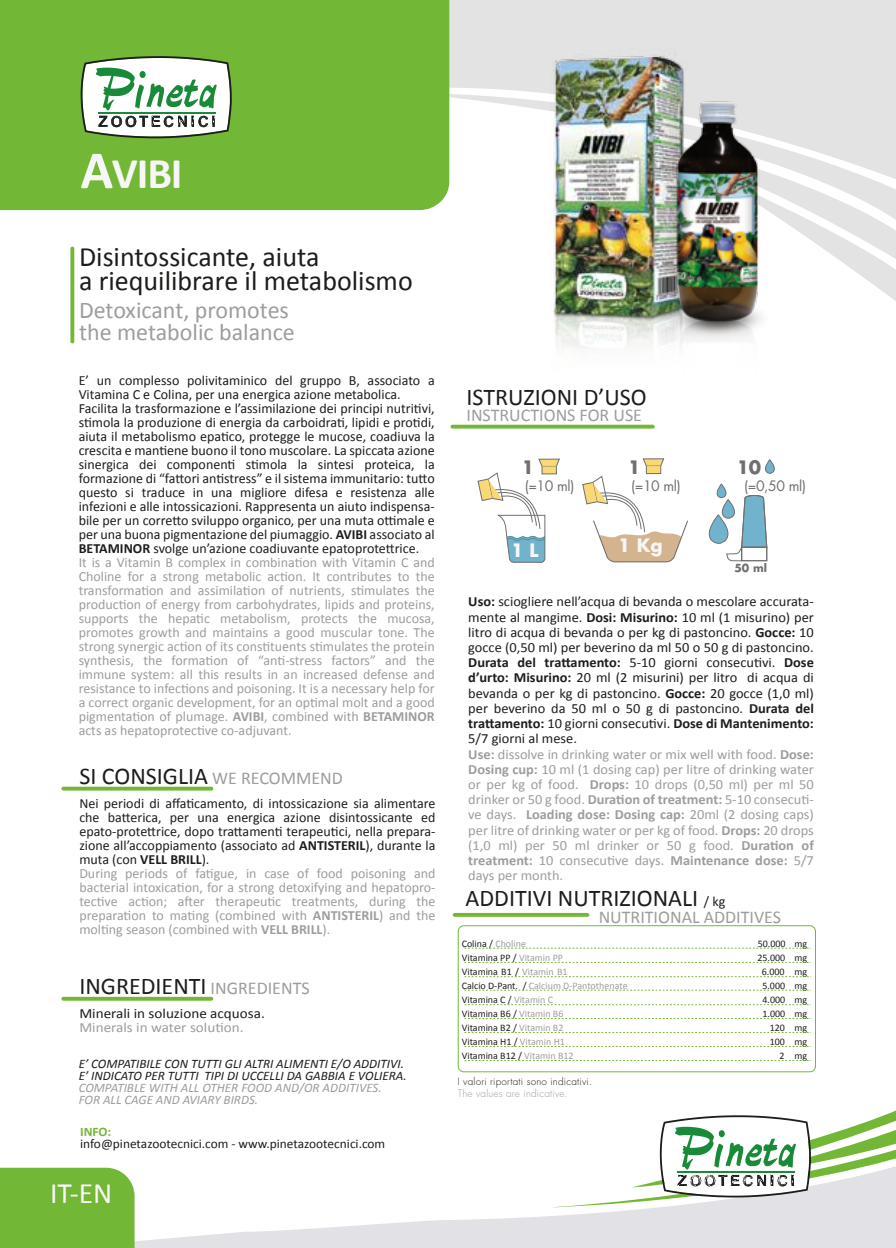
<style>
.page{position:relative;width:896px;height:1248px;background:#fff}
.page>*{position:absolute;margin:0;border:0;box-sizing:border-box;transform-origin:0 0}
.t1{font:700 44px "Calibri";color:#f6f6f6}
.t2{font:29.6px "Calibri";color:#f6f6f6}
.t3{font:28px/24px "Calibri";color:#1d1d1b}
.t4{font:24px "Calibri";color:#1d1d1b}
.t5{font:24px/22px "Calibri";color:#9d9d9c}
.t6{font:18px "Calibri";color:#9d9d9c}
.t7{font:700 18px "Futura";color:#f6f6f6}
.t8{font:700 18px "Futura";color:#706f6f}
.t9{font:14px/14px "Calibri";color:#1d1d1b}
.t10{font:14px/14px "Calibri";color:#9d9d9c}
.t11{font:14px "Calibri";color:#1d1d1b;scale:1.08 1}
.t12{font:14px "Calibri";color:#9d9d9c;scale:1.08 1}
.t13{font:14px "Futura";letter-spacing:-.025em;color:#706f6f}
.t14{font:italic 13px/12px "Calibri";color:#1d1d1b}
.t15{font:italic 13px/12px "Calibri";color:#9d9d9c}
.t16{font:13px "Calibri";color:#1d1d1b}
.t17{font:700 13px "Calibri";color:#73b736}
.t18{font:700 10.8px "Futura";color:#706f6f}
.t19{font:10px "Calibri";color:#1d1d1b}
.t20{font:10px "Calibri";color:#9d9d9c}
.t21{font:300 10px "Futura";letter-spacing:.02em;color:#1d1d1b}
.t22{font:300 10px "Futura";letter-spacing:.02em;color:#9d9d9c}
.s1{font-size:54px}
.s2{font-weight:700}
.s3{color:#9d9d9c}
.s4{font-weight:700;color:#9d9d9c}
.s5{font-size:18px;color:#9d9d9c}
.s6{color:#1d1d1b}
.s7{font-weight:700;color:#1d1d1b}
.s8{font-size:14px}
</style>
<div class="page">
<div style="left:449px;top:0;width:447px;height:87px;background:#e3e3e3"></div>
<svg style="left:135px;top:1207px;width:761px;height:40px;fill:#e2e2e6"></svg>
<svg style="left:343px;top:87px;width:553px;height:124px"></svg>
<svg style="left:774px;top:122px;width:122px;height:42px;background:#e5e5e5"></svg>
<svg style="left:774px;top:164px;width:122px;height:137px"></svg>
<div style="left:0;top:1167px;width:135px;height:80px;background:#73b736"></div>
<div style="left:0;top:0;width:449px;height:210px;background:#73b736"></div>
<svg style="left:557px;top:1110px;width:339px;height:97px"></svg>
<svg style="left:81px;top:56px;width:151px;height:82px"></svg>
<svg style="left:63px;top:996px;width:148px;height:4px"></svg>
<svg style="left:63px;top:786px;width:148px;height:4px"></svg>
<svg style="left:708px;top:483px;width:59px;height:78px"></svg>
<svg style="left:765px;top:459px;width:9px;height:14px"></svg>
<svg style="left:582px;top:476px;width:106px;height:87px"></svg>
<svg style="left:642px;top:458px;width:22px;height:9px"></svg>
<div style="left:646px;top:466px;width:15px;height:8px;background:#f8d976;border:1px solid #706f6f"></div>
<svg style="left:477px;top:458px;width:83px;height:105px"></svg>
<div style="left:542px;top:466px;width:15px;height:8px;background:#f8d976;border:1px solid #706f6f"></div>
<svg style="left:452px;top:424px;width:201px;height:4px"></svg>
<svg style="left:70px;top:248px;width:4px;height:93px"></svg>
<svg style="left:464px;top:947px;width:347px;height:1px"></svg>
<svg style="left:465px;top:961px;width:344px;height:1px"></svg>
<svg style="left:464px;top:976px;width:347px;height:1px"></svg>
<svg style="left:464px;top:989px;width:347px;height:1px"></svg>
<svg style="left:464px;top:1004px;width:347px;height:1px"></svg>
<div style="left:458px;top:925px;width:358px;height:147px;border:1px solid #73b736;border-radius:6px"></div>
<svg style="left:455px;top:912px;width:132px;height:4px"></svg>
<img style="left:492px;top:25px;width:250px;height:325px">
<img style="left:658px;top:84px;width:116px;height:266px">
<h1 class="t1" style="left:80px;top:145px;width:104px"><span class="s1">A</span>VIBI</h1>
<h3 class="t3" style="left:79px;top:245px;width:335px">Disintossicante, aiuta<br>a riequilibrare il metabolismo</h3>
<h3 class="t5" style="left:79px;top:299px;width:217px">Detoxicant, promotes the metabolic balance</h3>
<p class="t9" style="left:79px;top:373px;width:358px">E’ un complesso polivitaminico del gruppo B, associato a Vitamina C e Colina, per una energica azione metabolica.<br>Facilita la trasformazione e l’assimilazione dei principi nutritivi, stimola la produzione di energia da carboidrati, lipidi e protidi, aiuta il metabolismo epatico, protegge le mucose, coadiuva la crescita e mantiene buono il tono muscolare. La spiccata azione sinergica dei componenti stimola la sintesi proteica, la formazione di “fattori antistress” e il sistema immunitario: tutto questo si traduce in una migliore difesa e resistenza alle infezioni e alle intossicazioni. Rappresenta un aiuto indispensa&shy;bile per un corretto sviluppo organico, per una muta ottimale e per una buona pigmentazione del piumaggio. <span class="s2">AVIBI</span> associato al <span class="s2">BETAMINOR</span> svolge un’azione coadiuvante epatoprotettrice.<br><span class="s3">It is a Vitamin B complex in combination with Vitamin C and Choline for a strong metabolic action. It contributes to the transformation and assimilation of nutrients, stimulates the production of energy from carbohydrates, lipids and proteins, supports the hepatic metabolism, protects the mucosa, promotes growth and maintains a good muscular tone. The strong synergic action of its constituents stimulates the protein synthesis, the formation of “anti-stress factors” and the immune system: all this results in an increased defense and resistance to infections and poisoning. It is a necessary help for a correct organic development, for an optimal molt and a good pigmentation of plumage.</span> <span class="s4">AVIBI</span><span class="s3">, combined with</span> <span class="s4">BETAMINOR </span><span class="s3">acts as hepatoprotective co-adjuvant.</span></p>
<h3 class="t4" style="left:79px;top:760px;width:265px">SI CONSIGLIA <span class="s5">WE RECOMMEND</span></h3>
<p class="t10" style="left:79px;top:796px;width:358px"><span class="s6">Nei periodi di affaticamento, di intossicazione sia alimentare che batterica, per una energica azione disintossicante ed epato-protettrice, dopo trattamenti terapeutici, nella prepara&shy;zione all’accoppiamento (associato ad</span> <span class="s7">ANTISTERIL</span><span class="s6">), durante la muta (con</span> <span class="s7">VELL BRILL</span><span class="s6">).<br></span>During periods of fatigue, in case of food poisoning and bacterial intoxication, for a strong detoxifying and hepatopro&shy;tective action; after therapeutic treatments, during the preparation to mating (combined with <span class="s2">ANTISTERIL</span>) and the molting season (combined with <span class="s2">VELL BRILL</span>).</p>
<h3 class="t4" style="left:79px;top:970px;width:232px">INGREDIENTI <span class="s5">INGREDIENTS</span></h3>
<p class="t11" style="left:79px;top:1004px;width:173px">Minerali in soluzione acquosa.</p>
<p class="t12" style="left:79px;top:1018px;width:153px">Minerals in water solution.</p>
<p class="t14" style="left:79px;top:1057px;width:329px">E’ COMPATIBILE CON TUTTI GLI ALTRI ALIMENTI E/O ADDITIVI.<br>E’ INDICATO PER TUTTI TIPI DI UCCELLI DA GABBIA E VOLIERA.</p>
<p class="t15" style="left:79px;top:1081px;width:305px">COMPATIBLE WITH ALL OTHER FOOD AND/OR ADDITIVES.<br>FOR ALL CAGE AND AVIARY BIRDS.</p>
<p class="t17" style="left:80px;top:1122px;width:33px">INFO:</p>
<p class="t16" style="left:80px;top:1134px;width:307px">info@pinetazootecnici.com - www.pinetazootecnici.com</p>
<h2 class="t2" style="left:50px;top:1174px;width:64px">IT-EN</h2>
<h3 class="t4" style="left:466px;top:382px;width:182px">ISTRUZIONI D’USO</h3>
<p class="t6" style="left:466px;top:403px;width:177px">INSTRUCTIONS FOR USE</p>
<p class="t8" style="left:522px;top:455px;width:14px">1</p>
<p class="t13" style="left:525px;top:477px;width:51px">(=10 ml)</p>
<p class="t7" style="left:511px;top:538px;width:29px">1 L</p>
<p class="t8" style="left:628px;top:455px;width:14px">1</p>
<p class="t13" style="left:631px;top:476px;width:51px">(=10 ml)</p>
<p class="t7" style="left:618px;top:533px;width:46px">1 Kg</p>
<p class="t8" style="left:737px;top:455px;width:26px">10</p>
<p class="t13" style="left:744px;top:476px;width:63px">(=0,50 ml)</p>
<p class="t18" style="left:734px;top:561px;width:34px">50 ml</p>
<p class="t9" style="left:468px;top:594px;width:347px;line-height:15.2px"><span class="s2">Uso:</span> sciogliere nell’acqua di bevanda o mescolare accurata&shy;mente al mangime. <span class="s2">Dosi: Misurino:</span> 10 ml (1 misurino) per litro di acqua di bevanda o per kg di pastoncino. <span class="s2">Gocce:</span> 10 gocce (0,50 ml) per beverino da ml 50 o 50 g di pastoncino.<br><span class="s2">Durata del trattamento:</span> 5-10 giorni consecutivi. <span class="s2">Dose d’urto: Misurino:</span> 20 ml (2 misurini) per litro di acqua di bevanda o per kg di pastoncino. <span class="s2">Gocce:</span> 20 gocce (1,0 ml) per beverino da 50 ml o 50 g di pastoncino. <span class="s2">Durata del trattamento:</span> 10 giorni consecutivi. <span class="s2">Dose di Mantenimento:<br></span>5/7 giorni al mese.<br><span class="s4">Use:</span> <span class="s3">dissolve in drinking water or mix well with food.</span> <span class="s4">Dose:<br>Dosing cup:</span> <span class="s3">10 ml (1 dosing cap) per litre of drinking water or per kg of food.</span> <span class="s4">Drops:</span> <span class="s3">10 drops (0,50 ml) per ml 50 drinker or 50 g food.</span> <span class="s4">Duration of treatment:</span> <span class="s3">5-10 consecuti&shy;ve days.</span> <span class="s4">Loading dose: Dosing cap:</span> <span class="s3">20ml (2 dosing caps) per litre of drinking water or per kg of food.</span> <span class="s4">Drops:</span> <span class="s3">20 drops (1,0 ml) per 50 ml drinker or 50 g food.</span> <span class="s4">Duration of treatment:</span> <span class="s3">10 consecutive days.</span> <span class="s4">Maintenance dose:</span> <span class="s3">5/7 days per month.</span></p>
<h3 class="t4" style="left:466px;top:882px;width:261px">ADDITIVI NUTRIZIONALI <span class="s8">/ kg</span></h3>
<p class="t6" style="left:599px;top:905px;width:184px">NUTRITIONAL ADDITIVES</p>
<p class="t19" style="left:462px;top:936px;width:66px">Colina / <span class="s3">Choline</span></p>
<p class="t19" style="left:758px;top:936px;width:51px">50.000 mg</p>
<p class="t19" style="left:462px;top:950px;width:103px">Vitamina PP / <span class="s3">Vitamin PP</span></p>
<p class="t19" style="left:757px;top:950px;width:51px">25.000 mg</p>
<p class="t19" style="left:462px;top:964px;width:107px">Vitamina B1 / <span class="s3">Vitamin B1</span></p>
<p class="t19" style="left:762px;top:964px;width:47px">6.000 mg</p>
<p class="t20" style="left:462px;top:978px;width:167px"><span class="s6">Calcio D-Pant. /</span> Calcium D-Pantothenate</p>
<p class="t19" style="left:762px;top:978px;width:46px">5.000 mg</p>
<p class="t19" style="left:462px;top:992px;width:93px">Vitamina C / <span class="s3">Vitamin C</span></p>
<p class="t19" style="left:762px;top:992px;width:46px">4.000 mg</p>
<p class="t19" style="left:462px;top:1006px;width:103px">Vitamina B6 / <span class="s3">Vitamin B6</span></p>
<p class="t19" style="left:762px;top:1006px;width:46px">1.000 mg</p>
<p class="t19" style="left:462px;top:1020px;width:103px">Vitamina B2 / <span class="s3">Vitamin B2</span></p>
<p class="t19" style="left:769px;top:1020px;width:39px">120 mg</p>
<p class="t19" style="left:462px;top:1034px;width:105px">Vitamina H1 / <span class="s3">Vitamin H1</span></p>
<p class="t19" style="left:769px;top:1034px;width:39px">100 mg</p>
<p class="t19" style="left:462px;top:1048px;width:113px">Vitamina B12 / <span class="s3">Vitamin B12</span></p>
<p class="t19" style="left:779px;top:1048px;width:29px">2 mg</p>
<p class="t21" style="left:458px;top:1075px;width:136px">I valori riportati sono indicativi.</p>
<p class="t22" style="left:458px;top:1087px;width:112px">The values are indicative.</p>
</div>
